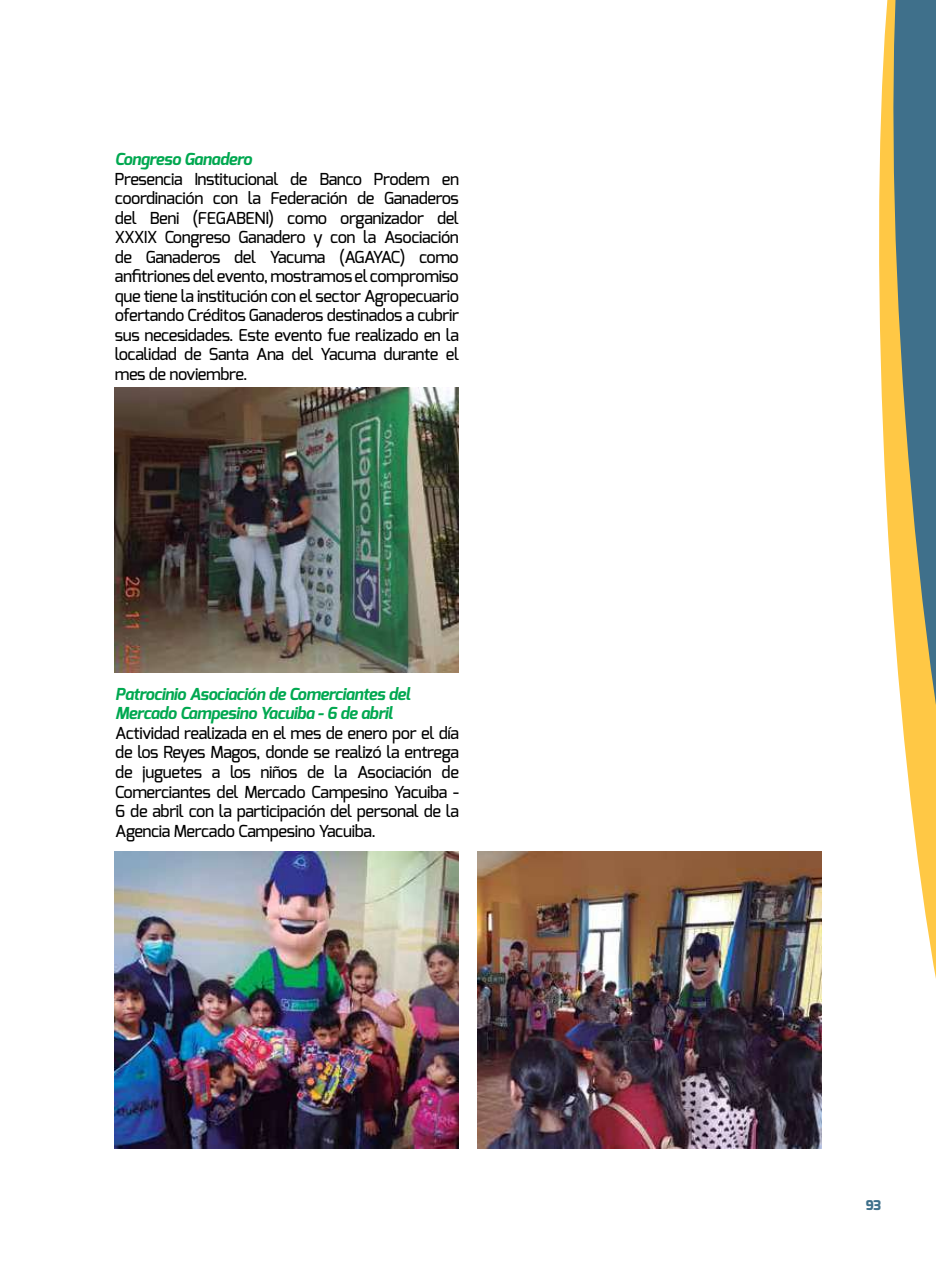
<style>
.page{position:relative;width:936px;height:1276px;background:#fff}
.page>*{position:absolute;margin:0;border:0;box-sizing:border-box;transform-origin:0 0}
.t1{font:500 16.5px/19.5px "Exo";letter-spacing:-.025em;color:#000;text-align:justify}
.t2{font:italic 700 16.5px/19.5px "Exo";letter-spacing:-.025em;color:#00a850}
.t3{font:800 13.5px "Exo";color:#3f708b}
</style>
<div class="page">
<svg style="left:879px;top:0;width:56px;height:973px"></svg>
<img style="left:115px;top:387px;width:344px;height:285px">
<img style="left:115px;top:851px;width:344px;height:297px">
<img style="left:477px;top:851px;width:344px;height:297px">
<p class="t2" style="left:115px;top:150px;width:139px">Congreso Ganadero</p>
<p class="t1" style="left:115px;top:169px;width:345px">Presencia Institucional de Banco Prodem en coordinación con la Federación de Ganaderos del Beni (FEGABENI) como organizador del XXXIX Congreso Ganadero y con la Asociación de Ganaderos del Yacuma (AGAYAC) como anfitriones del evento, mostramos el compromiso que tiene la institución con el sector Agropecuario ofertando Créditos Ganaderos destinados a cubrir sus necesidades. Este evento fue realizado en la localidad de Santa Ana del Yacuma durante el mes de noviembre.</p>
<p class="t2" style="left:115px;top:684px;width:297px">Patrocinio Asociación de Comerciantes del<br>Mercado Campesino Yacuiba - 6 de abril</p>
<p class="t1" style="left:115px;top:723px;width:345px">Actividad realizada en el mes de enero por el día de los Reyes Magos, donde se realizó la entrega de juguetes a los niños de la Asociación de Comerciantes del Mercado Campesino Yacuiba - 6 de abril con la participación del personal de la Agencia Mercado Campesino Yacuiba.</p>
<p class="t3" style="left:865px;top:1197px;width:17px">93</p>
</div>
